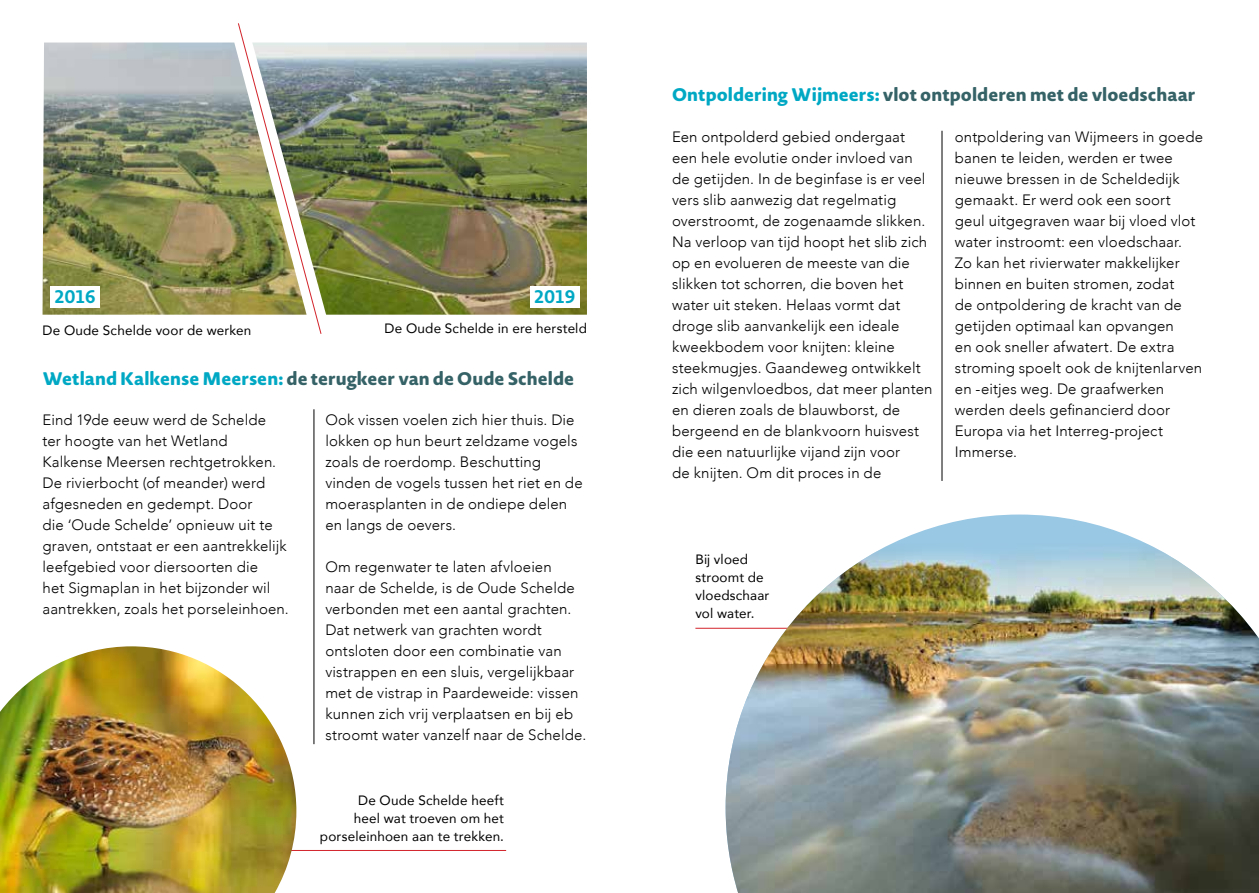
<style>
.page{position:relative;width:1259px;height:893px;background:#fff}
.page>*{position:absolute;margin:0;border:0;box-sizing:border-box;transform-origin:0 0}
.t1{font:800 18px "Novel Sans Rd Pro";color:#356266}
.t2{font:700 18px "Novel Sans Rd Pro";letter-spacing:-.015em;color:#00a8c4}
.t3{font:300 15px/21px "Avenir";letter-spacing:.01em;color:#000}
.t4{font:13.5px/18px "Avenir";letter-spacing:.01em;color:#000}
.s1{color:#00a8c4}
</style>
<div class="page">
<hr style="left:695px;top:628px;width:200px;height:1px;background:#d2232a">
<hr style="left:282px;top:850px;width:224px;height:1px;background:#d2232a">
<svg style="left:238px;top:23px;width:83px;height:311px"></svg>
<svg style="left:891px;top:514px;width:256px;height:30px;fill:#99c8e4"></svg>
<img style="left:725px;top:544px;width:534px;height:349px">
<img style="left:0;top:646px;width:296px;height:247px">
<img style="left:43px;top:43px;width:209px;height:272px">
<img style="left:252px;top:43px;width:335px;height:272px">
<div style="left:50px;top:286px;width:50px;height:21px;background:#fff"></div>
<div style="left:529px;top:286px;width:50px;height:21px;background:#fff"></div>
<hr style="left:314px;top:409px;width:1px;height:335px;background:#000">
<hr style="left:941px;top:131px;width:1px;height:350px;background:#000">
<p class="t2" style="left:54px;top:283px;width:43px">2016</p>
<p class="t2" style="left:534px;top:283px;width:43px">2019</p>
<p class="t4" style="left:43px;top:320px;width:210px">De Oude Schelde voor de werken</p>
<p class="t4" style="left:384px;top:319px;width:204px">De Oude Schelde in ere hersteld</p>
<p class="t1" style="left:43px;top:365px;width:533px"><span class="s1">Wetland Kalkense Meersen:</span> de terugkeer van de Oude Schelde</p>
<p class="t3" style="left:43px;top:410px;width:248px">Eind 19de eeuw werd de Schelde<br>ter hoogte van het Wetland Kalkense Meersen rechtgetrokken.<br>De rivierbocht (of meander) werd afgesneden en gedempt. Door<br>die ‘Oude Schelde’ opnieuw uit te graven, ontstaat er een aantrekkelijk leefgebied voor diersoorten die<br>het Sigmaplan in het bijzonder wil aantrekken, zoals het porseleinhoen.</p>
<p class="t3" style="left:325px;top:410px;width:259px">Ook vissen voelen zich hier thuis. Die lokken op hun beurt zeldzame vogels zoals de roerdomp. Beschutting vinden de vogels tussen het riet en de moerasplanten in de ondiepe delen en langs de oevers.</p>
<p class="t3" style="left:325px;top:557px;width:262px">Om regenwater te laten afvloeien<br>naar de Schelde, is de Oude Schelde verbonden met een aantal grachten.<br>Dat netwerk van grachten wordt ontsloten door een combinatie van vistrappen en een sluis, vergelijkbaar met de vistrap in Paardeweide: vissen kunnen zich vrij verplaatsen en bij eb stroomt water vanzelf naar de Schelde.</p>
<p class="t4" style="left:320px;top:791px;width:185px;text-align:right">De Oude Schelde heeft<br>heel wat troeven om het porseleinhoen aan te trekken.</p>
<p class="t1" style="left:672px;top:81px;width:525px"><span class="s1">Ontpoldering Wijmeers:</span> vlot ontpolderen met de vloedschaar</p>
<p class="t3" style="left:672px;top:126px;width:262px">Een ontpolderd gebied ondergaat een hele evolutie onder invloed van de getijden. In de beginfase is er veel vers slib aanwezig dat regelmatig overstroomt, de zogenaamde slikken.<br>Na verloop van tijd hoopt het slib zich op en evolueren de meeste van die slikken tot schorren, die boven het water uit steken. Helaas vormt dat droge slib aanvankelijk een ideale kweekbodem voor knijten: kleine steekmugjes. Gaandeweg ontwikkelt zich wilgenvloedbos, dat meer planten en dieren zoals de blauwborst, de bergeend en de blankvoorn huisvest die een natuurlijke vijand zijn voor<br>de knijten. Om dit proces in de</p>
<p class="t3" style="left:955px;top:126px;width:250px">ontpoldering van Wijmeers in goede banen te leiden, werden er twee nieuwe bressen in de Scheldedijk gemaakt. Er werd ook een soort geul uitgegraven waar bij vloed vlot water instroomt: een vloedschaar.<br>Zo kan het rivierwater makkelijker binnen en buiten stromen, zodat<br>de ontpoldering de kracht van de getijden optimaal kan opvangen<br>en ook sneller afwatert. De extra stroming spoelt ook de knijtenlarven en -eitjes weg. De graafwerken werden deels gefinancierd door<br>Europa via het Interreg-project<br>Immerse.</p>
<p class="t4" style="left:695px;top:550px;width:75px">Bij vloed stroomt de vloedschaar vol water.</p>
</div>
